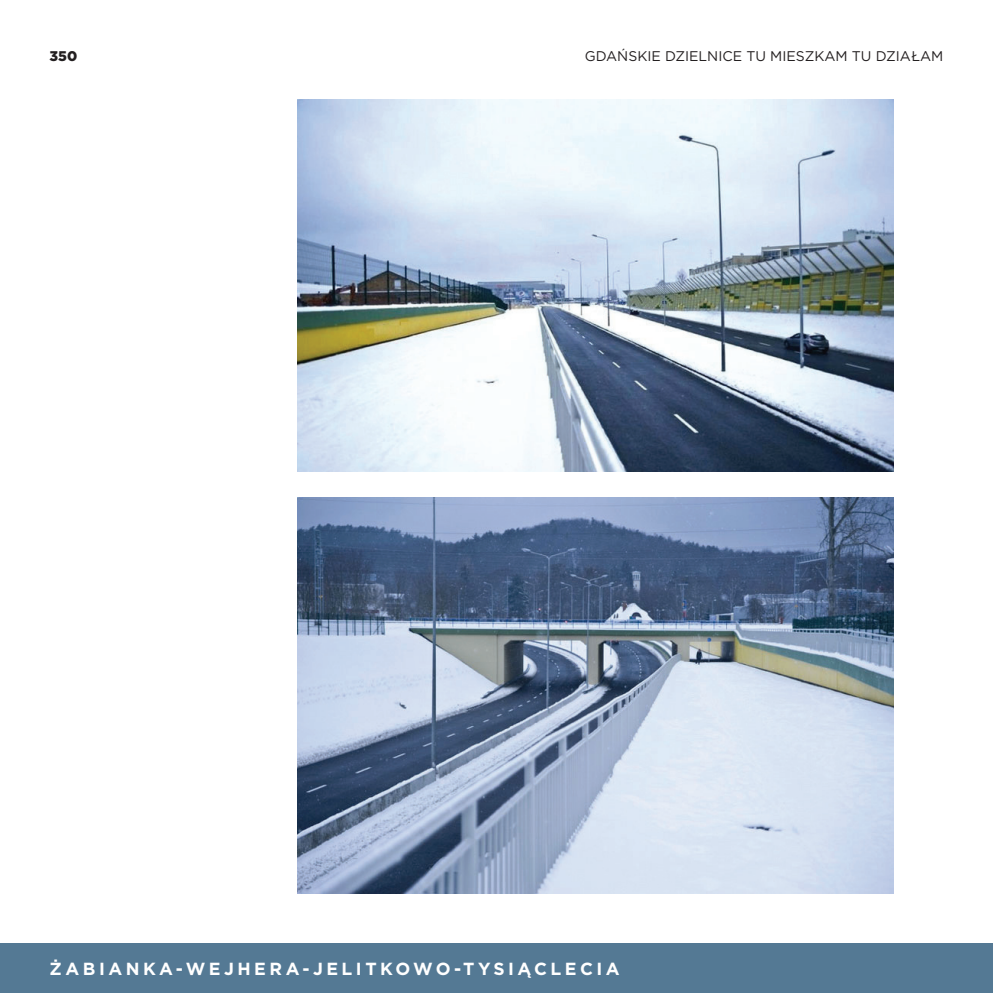
<style>
.page{position:relative;width:993px;height:993px;background:#fff}
.page>*{position:absolute;margin:0;border:0;box-sizing:border-box;transform-origin:0 0}
.t1{font:700 17.5px "Gotham";letter-spacing:.2em;color:#fff}
.t2{font:14px "Gotham";color:#231f20}
.t3{font:900 14px "Gotham";color:#231f20}
</style>
<div class="page">
<div style="left:0;top:943px;width:992px;height:49px;background:#547994"></div>
<img style="left:298px;top:99px;width:595px;height:372px">
<img style="left:298px;top:497px;width:595px;height:396px">
<p class="t3" style="left:50px;top:46px;width:29px">350</p>
<p class="t2" style="left:584px;top:47px;width:360px">GDAŃSKIE DZIELNICE TU MIESZKAM TU DZIAŁAM</p>
<p class="t1" style="left:50px;top:957px;width:571px">ŻABIANKA-WEJHERA-JELITKOWO-TYSIĄCLECIA</p>
</div>
